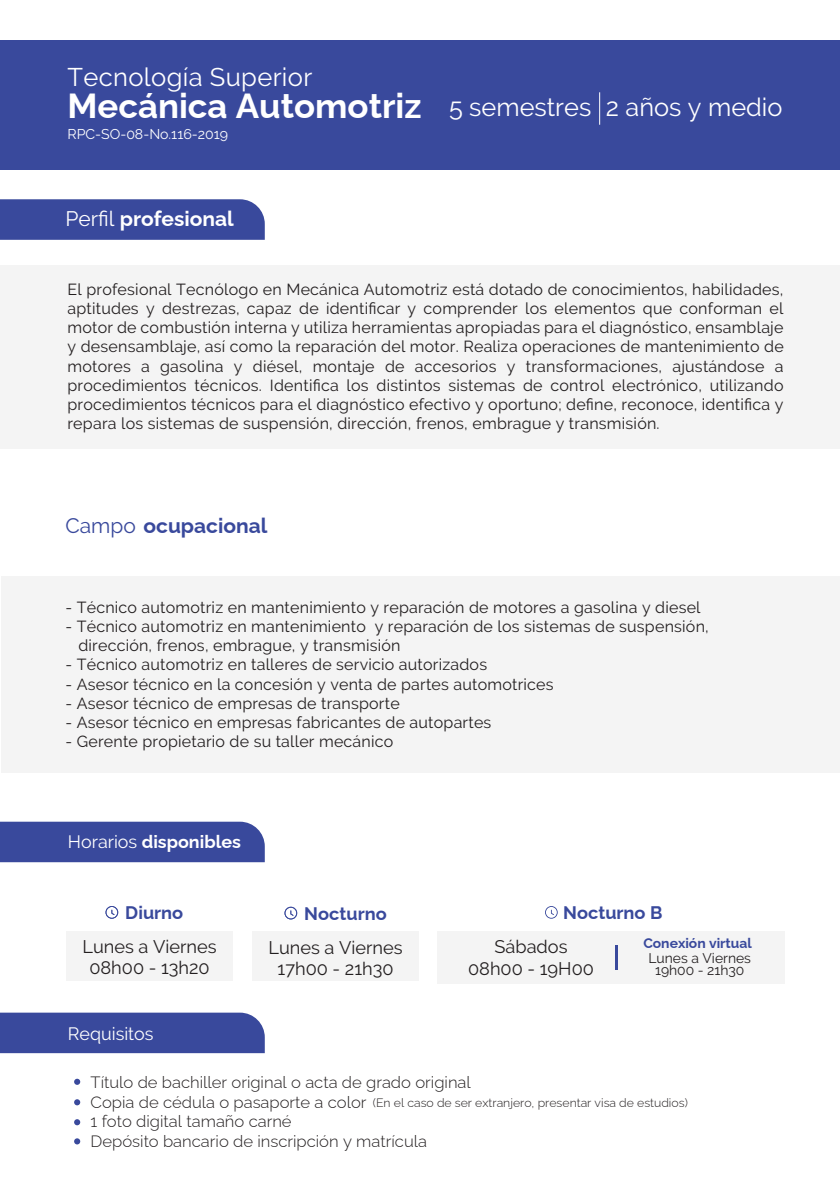
<style>
.page{position:relative;width:840px;height:1191px;background:#fff}
.page>*{position:absolute;margin:0;border:0;box-sizing:border-box;transform-origin:0 0}
.t1{font:25.4px "Raleway";letter-spacing:.015em;color:#fff}
.t2{font:25.2px "Raleway";color:#fff}
.t3{font:700 21px "Raleway";color:#fff}
.t4{font:700 21px "Raleway";color:#39499c}
.t5{font:18.2px/20.8px "Raleway";color:#231f20;text-align:center}
.t6{font:700 18.2px "Raleway";color:#39499c}
.t7{font:700 17.8px "Raleway";color:#fff}
.t8{font:17.8px "Raleway";color:#fff}
.t9{font:300 16.4px/19.6px "Raleway";color:#231f20}
.t10{font:16px/19.2px "Raleway";letter-spacing:.015em;color:#231f20;text-align:justify}
.t11{font:14.2px "Raleway";color:#fff}
.t12{font:13.8px/12px "Raleway";color:#231f20;text-align:center}
.t13{font:700 13.8px "Raleway";color:#39499c}
.t14{font:300 12px "Raleway";color:#231f20}
.s1{font-weight:700;font-size:34.8px}
.s2{font-weight:400}
</style>
<div class="page">
<div style="left:0;top:199px;width:264px;height:41px;background:#39499c"></div>
<div style="left:0;top:821px;width:264px;height:41px;background:#39499c"></div>
<div style="left:0;top:1012px;width:264px;height:41px;background:#39499c"></div>
<div style="left:0;top:40px;width:839px;height:129px;background:#39499c"></div>
<hr style="left:598px;top:92px;width:1px;height:33px;background:#fff">
<div style="left:1px;top:576px;width:838px;height:197px;background:#f4f4f4"></div>
<div style="left:0;top:265px;width:839px;height:183px;background:#f4f4f4"></div>
<svg style="left:74px;top:1078px;width:6px;height:6px"></svg>
<svg style="left:74px;top:1099px;width:6px;height:6px"></svg>
<svg style="left:74px;top:1119px;width:6px;height:6px"></svg>
<svg style="left:74px;top:1138px;width:6px;height:6px"></svg>
<div style="left:66px;top:931px;width:167px;height:50px;background:#f4f4f4"></div>
<div style="left:252px;top:931px;width:167px;height:50px;background:#f4f4f4"></div>
<div style="left:436px;top:931px;width:348px;height:52px;background:#f4f4f4"></div>
<svg style="left:105px;top:906px;width:13px;height:12px"></svg>
<svg style="left:284px;top:906px;width:13px;height:13px"></svg>
<hr style="left:615px;top:945px;width:2px;height:25px;background:#39499c">
<svg style="left:545px;top:906px;width:12px;height:12px"></svg>
<h1 class="t1" style="left:67px;top:62px;width:246px">Tecnología Superior</h1>
<h2 class="t2" style="left:67px;top:92px;width:716px"><span class="s1">Mecánica Automotriz</span> 5 semestres 2 años y medio</h2>
<p class="t11" style="left:67px;top:126px;width:162px">RPC-SO-08-No.116-2019</p>
<h3 class="t3" style="left:65px;top:207px;width:170px"><span class="s2">Perfil</span> profesional</h3>
<p class="t10" style="left:67px;top:280px;width:717px">El profesional Tecnólogo en Mecánica Automotriz está dotado de conocimientos, habilidades, aptitudes y destrezas, capaz de identificar y comprender los elementos que conforman el motor de combustión interna y utiliza herramientas apropiadas para el diagnóstico, ensamblaje y desensamblaje, así como la reparación del motor. Realiza operaciones de mantenimiento de motores a gasolina y diésel, montaje de accesorios y transformaciones, ajustándose a procedimientos técnicos. Identifica los distintos sistemas de control electrónico, utilizando procedimientos técnicos para el diagnóstico efectivo y oportuno; define, reconoce, identifica y repara los sistemas de suspensión, dirección, frenos, embrague y transmisión.</p>
<h3 class="t4" style="left:65px;top:513px;width:203px"><span class="s2">Campo</span> ocupacional</h3>
<p class="t10" style="left:65px;top:597px;width:636px">- Técnico automotriz en mantenimiento y reparación de motores a gasolina y diesel</p>
<p class="t10" style="left:78px;top:617px;width:631px;text-indent:-13px">- Técnico automotriz en mantenimiento y reparación de los sistemas de suspensión, dirección, frenos, embrague, y transmisión</p>
<p class="t10" style="left:65px;top:655px;width:423px">- Técnico automotriz en talleres de servicio autorizados</p>
<p class="t10" style="left:65px;top:674px;width:489px">- Asesor técnico en la concesión y venta de partes automotrices</p>
<p class="t10" style="left:65px;top:693px;width:335px">- Asesor técnico de empresas de transporte</p>
<p class="t10" style="left:65px;top:713px;width:427px">- Asesor técnico en empresas fabricantes de autopartes</p>
<p class="t10" style="left:65px;top:732px;width:329px">- Gerente propietario de su taller mecánico</p>
<p class="t7" style="left:68px;top:831px;width:174px"><span class="s2">Horarios</span> disponibles</p>
<p class="t6" style="left:125px;top:901px;width:59px">Diurno</p>
<p class="t6" style="left:304px;top:902px;width:84px">Nocturno</p>
<p class="t6" style="left:563px;top:901px;width:101px">Nocturno B</p>
<p class="t13" style="left:643px;top:934px;width:110px">Conexión virtual</p>
<p class="t5" style="left:82px;top:936px;width:136px">Lunes a Viernes<br>08h00 - 13h20</p>
<p class="t5" style="left:268px;top:937px;width:136px">Lunes a Viernes<br>17h00 - 21h30</p>
<p class="t5" style="left:468px;top:935px;width:127px;line-height:21.8px">Sábados<br>08h00 - 19H00</p>
<p class="t12" style="left:648px;top:951px;width:104px">Lunes a Viernes<br>19h00 - 21h30</p>
<p class="t8" style="left:68px;top:1023px;width:87px">Requisitos</p>
<p class="t9" style="left:91px;top:1072px;width:381px">Título de bachiller original o acta de grado original Copia de cédula o pasaporte a color<br>1 foto digital tamaño carné<br>Depósito bancario de inscripción y matrícula</p>
<p class="t14" style="left:373px;top:1095px;width:316px">(En el caso de ser extranjero, presentar visa de estudios)</p>
</div>
